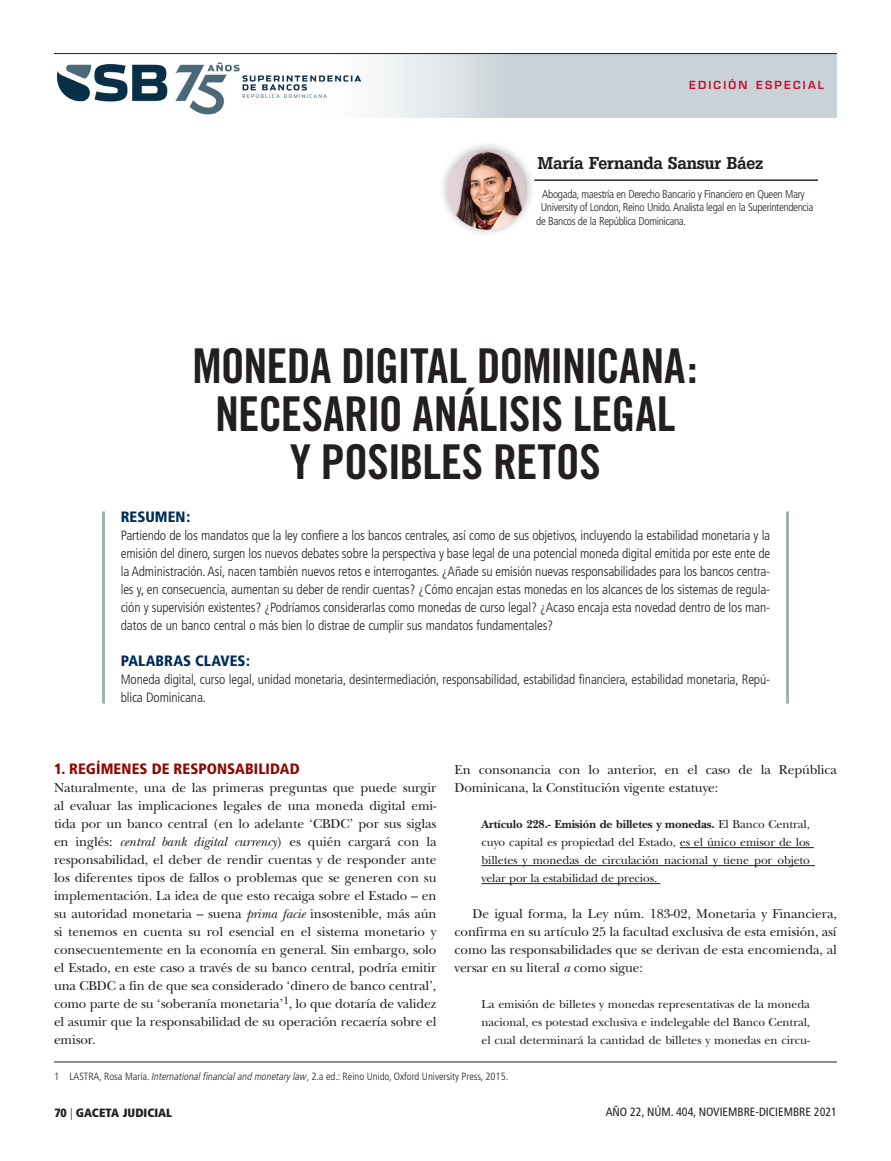
<style>
.page{position:relative;width:891px;height:1161px;background:#fff}
.page>*{position:absolute;margin:0;border:0;box-sizing:border-box;transform-origin:0 0}
.t1{font:48px/48px "Trade Gothic Bold Cond Twenty";letter-spacing:-.02em;color:#231f20;text-align:center}
.t2{font:18px "URW Egyptienne T Medi Extr Narr";letter-spacing:-.01em;color:#231f20}
.t3{font:900 condensed 15px "Frutiger";letter-spacing:.005em;color:#8b0a02}
.t4{font:900 condensed 15px "Frutiger";letter-spacing:.005em;color:#002c55}
.t5{font:13.5px/18px "New Baskerville";letter-spacing:-.01em;color:#231f20;text-align:justify}
.t6{font:300 condensed 13.5px/18px "Frutiger";letter-spacing:-.01em;color:#231f20;text-align:justify}
.t7{font:12px/18px "New Baskerville";letter-spacing:-.01em;color:#231f20;text-align:justify}
.t8{font:condensed 12px "Frutiger";color:#231f20}
.t9{font:900 condensed 12px "Frutiger";color:#231f20}
.t10{font:300 condensed 11.25px "Frutiger";letter-spacing:-.03em;color:#231f20}
.t11{font:600 10.95px "Eurostile";letter-spacing:.2em;color:#c3102f}
.t12{font:300 condensed 10.5px "Frutiger";color:#231f20}
.s1{font-style:italic}
.s2{font-family:"Frutiger LT 48 Lt Cn It";font-weight:400;font-stretch:normal}
.s3{font-weight:700}
.s4{font-weight:300}
</style>
<div class="page">
<svg style="left:285px;top:54px;width:552px;height:64px;fill:#c9d2d6"></svg>
<img style="left:56px;top:62px;width:189px;height:53px">
<img style="left:243px;top:76px;width:118px;height:21px">
<hr style="left:54px;top:53px;width:783px;height:1px;background:#231f20">
<div style="left:438px;top:140px;width:97px;height:98px;background:#231f20;opacity:.3"></div>
<img style="left:447px;top:149px;width:81px;height:81px;border-radius:40px">
<hr style="left:54px;top:1062px;width:783px;height:1px;background:#231f20">
<hr style="left:680px;top:847px;width:134px;height:1px;background:#231f20">
<hr style="left:482px;top:865px;width:333px;height:1px;background:#231f20">
<hr style="left:482px;top:883px;width:178px;height:1px;background:#231f20">
<hr style="left:534px;top:180px;width:284px;height:1px;background:#231f20">
<hr style="left:102px;top:511px;width:3px;height:192px;background:#a2aeaf">
<hr style="left:786px;top:511px;width:3px;height:192px;background:#a2aeaf">
<p class="t11" style="left:689px;top:78px;width:136px">EDICIÓN ESPECIAL</p>
<h2 class="t2" style="left:537px;top:153px;width:228px">María Fernanda Sansur Báez</h2>
<p class="t10" style="left:542px;top:188px;width:264px">Abogada, maestría en Derecho Bancario y Financiero en Queen Mary</p>
<p class="t10" style="left:541px;top:201px;width:274px">University of London, Reino Unido. Analista legal en la Superintendencia</p>
<p class="t10" style="left:536px;top:215px;width:152px">de Bancos de la República Dominicana.</p>
<h1 class="t1" style="left:193px;top:342px;width:507px">MONEDA DIGITAL DOMINICANA:<br>NECESARIO ANÁLISIS LEGAL<br>Y POSIBLES RETOS</h1>
<p class="t4" style="left:121px;top:508px;width:71px">RESUMEN:</p>
<p class="t6" style="left:121px;top:527px;width:651px">Partiendo de los mandatos que la ley confiere a los bancos centrales, así como de sus objetivos, incluyendo la estabilidad monetaria y la emisión del dinero, surgen los nuevos debates sobre la perspectiva y base legal de una potencial moneda digital emitida por este ente de la Administración. Así, nacen también nuevos retos e interrogantes. ¿Añade su emisión nuevas responsabilidades para los bancos centra&shy;les y, en consecuencia, aumentan su deber de rendir cuentas? ¿Cómo encajan estas monedas en los alcances de los sistemas de regula&shy;ción y supervisión existentes? ¿Podríamos considerarlas como monedas de curso legal? ¿Acaso encaja esta novedad dentro de los man&shy;datos de un banco central o más bien lo distrae de cumplir sus mandatos fundamentales?</p>
<p class="t4" style="left:121px;top:652px;width:131px">PALABRAS CLAVES:</p>
<p class="t6" style="left:121px;top:671px;width:651px">Moneda digital, curso legal, unidad monetaria, desintermediación, responsabilidad, estabilidad financiera, estabilidad monetaria, Repú&shy;blica Dominicana.</p>
<p class="t3" style="left:54px;top:760px;width:247px">1. REGÍMENES DE RESPONSABILIDAD</p>
<p class="t5" style="left:54px;top:779px;width:384px">Naturalmente, una de las primeras preguntas que puede surgir al evaluar las implicaciones legales de una moneda digital emi&shy;tida por un banco central (en lo adelante ‘CBDC’ por sus siglas en inglés: <span class="s1">central bank digital currency</span>) es quién cargará con la responsabilidad, el deber de rendir cuentas y de responder ante los diferentes tipos de fallos o problemas que se generen con su implementación. La idea de que esto recaiga sobre el Estado – en su autoridad monetaria – suena <span class="s1">prima facie</span> insostenible, más aún si tenemos en cuenta su rol esencial en el sistema monetario y consecuentemente en la economía en general. Sin embargo, solo el Estado, en este caso a través de su banco central, podría emitir una CBDC a fin de que sea considerado ‘dinero de banco central’, como parte de su ‘soberanía monetaria’<sup>1</sup>, lo que dotaría de validez el asumir que la responsabilidad de su operación recaería sobre el emisor.</p>
<p class="t12" style="left:54px;top:1070px;width:456px">1 LASTRA, Rosa María. <span class="s2">International financial and monetary law</span>, 2.a ed.: Reino Unido, Oxford University Press, 2015.</p>
<p class="t5" style="left:454px;top:761px;width:384px">En consonancia con lo anterior, en el caso de la República<br>Dominicana, la Constitución vigente estatuye:</p>
<p class="t7" style="left:482px;top:815px;width:330px"><span class="s3">Artículo 228.- Emisión de billetes y monedas.</span> El Banco Central, cuyo capital es propiedad del Estado, es el único emisor de los billetes y monedas de circulación nacional y tiene por objeto velar por la estabilidad de precios.</p>
<p class="t5" style="left:454px;top:905px;width:384px;text-indent:18px">De igual forma, la Ley núm. 183-02, Monetaria y Financiera, confirma en su artículo 25 la facultad exclusiva de esta emisión, así como las responsabilidades que se derivan de esta encomienda, al versar en su literal <span class="s1">a</span> como sigue:</p>
<p class="t7" style="left:482px;top:995px;width:330px">La emisión de billetes y monedas representativas de la moneda nacional, es potestad exclusiva e indelegable del Banco Central, el cual determinará la cantidad de billetes y monedas en circu-</p>
<p class="t9" style="left:54px;top:1105px;width:119px">70 <span class="s4">|</span> GACETA JUDICIAL</p>
<p class="t8" style="left:606px;top:1105px;width:233px">AÑO 22, NÚM. 404, NOVIEMBRE-DICIEMBRE 2021</p>
</div>
